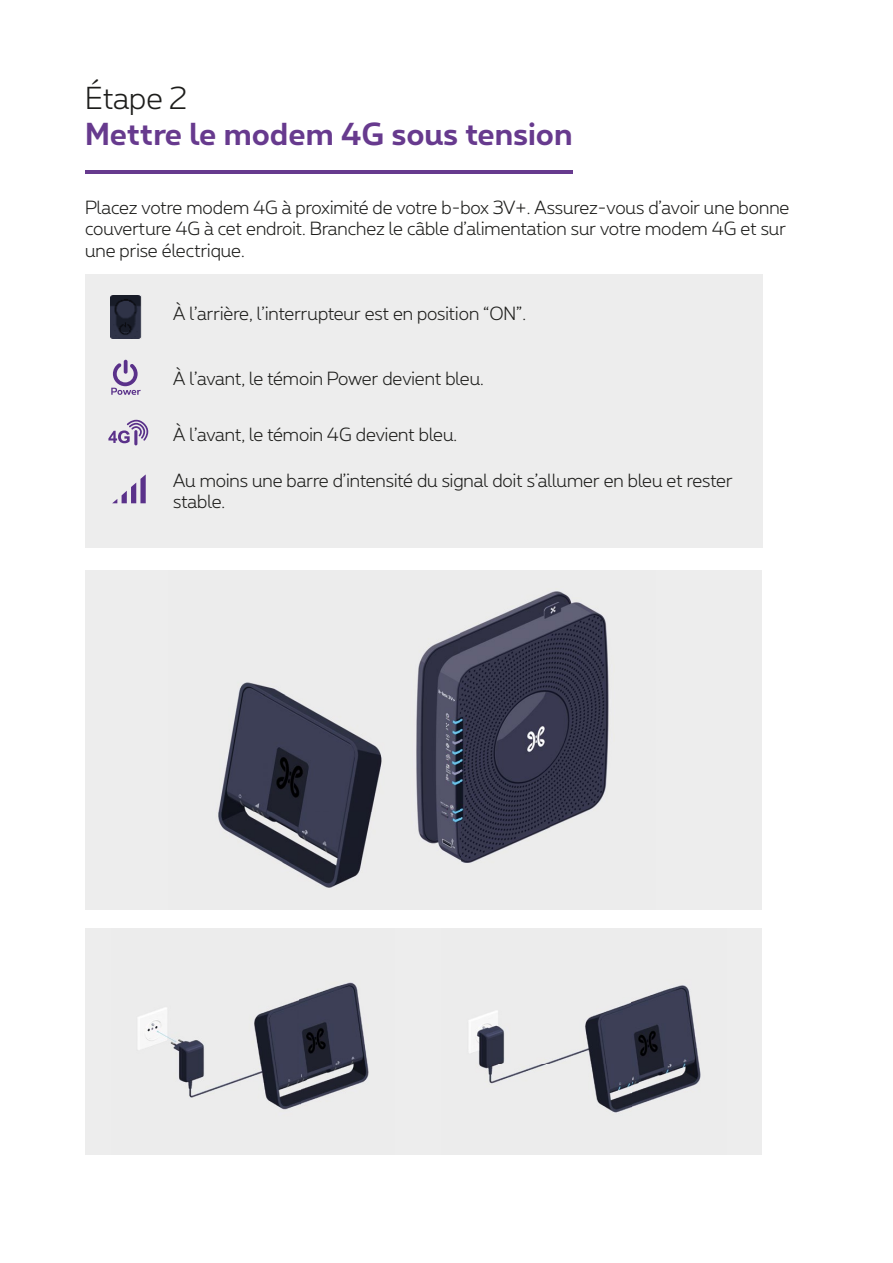
<style>
.page{position:relative;width:893px;height:1263px;background:#fff}
.page>*{position:absolute;margin:0;border:0;box-sizing:border-box;transform-origin:0 0}
.t1{font:700 30px "Proximus";color:#673a8e}
.t2{font:300 30px "Proximus";color:#1d1d1b}
.t3{font:300 18px/21.6px "Proximus";color:#1d1d1b}
</style>
<div class="page">
<hr style="left:85px;top:171px;width:488px;height:3px;background:#673a8e">
<div style="left:85px;top:274px;width:677px;height:274px;background:#ededed"></div>
<img style="left:110px;top:295px;width:32px;height:43px">
<hr style="left:134px;top:430px;width:3px;height:15px;background:#5a318a;border-radius:2px">
<svg style="left:108px;top:420px;width:40px;height:23px"></svg>
<svg style="left:112px;top:474px;width:34px;height:29px"></svg>
<div style="left:85px;top:570px;width:676px;height:339px;background:#ededed"></div>
<img style="left:218px;top:591px;width:391px;height:297px">
<div style="left:85px;top:928px;width:676px;height:227px;background:#ededed"></div>
<img style="left:138px;top:982px;width:231px;height:128px">
<img style="left:469px;top:985px;width:232px;height:128px">
<svg style="left:111px;top:363px;width:30px;height:32px"></svg>
<svg style="left:124px;top:360px;width:4px;height:14px"></svg>
<h1 class="t2" style="left:85px;top:78px;width:103px">Étape 2</h1>
<h1 class="t1" style="left:85px;top:112px;width:489px">Mettre le modem 4G sous tension</h1>
<p class="t3" style="left:85px;top:195px;width:706px">Placez votre modem 4G à proximité de votre b-box 3V+. Assurez-vous d’avoir une bonne couverture 4G à cet endroit. Branchez le câble d’alimentation sur votre modem 4G et sur une prise électrique.</p>
<p class="t3" style="left:173px;top:302px;width:354px">À l’arrière, l’interrupteur est en position “ON”.</p>
<p class="t3" style="left:173px;top:367px;width:312px">À l’avant, le témoin Power devient bleu.</p>
<p class="t3" style="left:173px;top:423px;width:286px">À l’avant, le témoin 4G devient bleu.</p>
<p class="t3" style="left:173px;top:469px;width:561px">Au moins une barre d’intensité du signal doit s’allumer en bleu et rester stable.</p>
</div>
